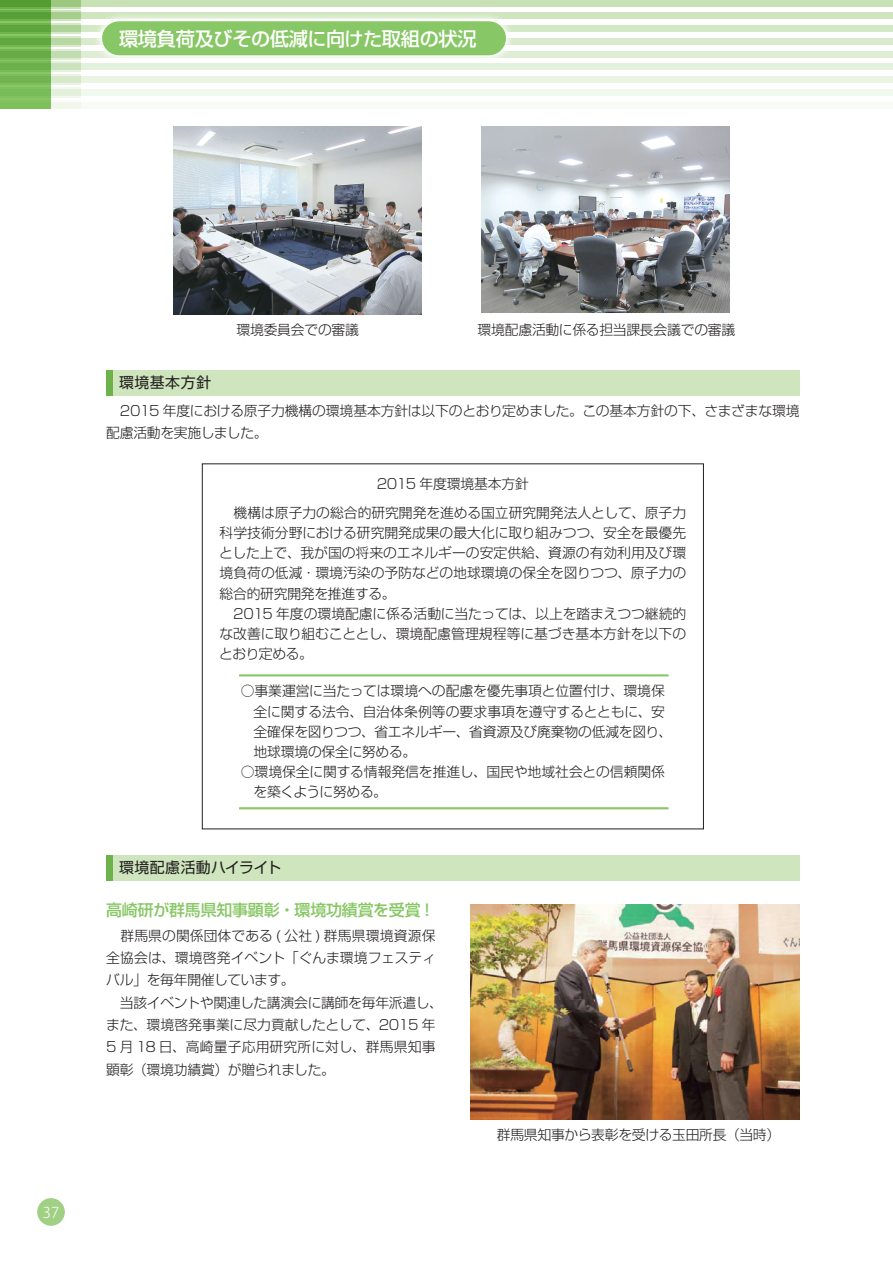
<style>
.page{position:relative;width:893px;height:1263px;background:#fff}
.page>*{position:absolute;margin:0;border:0;box-sizing:border-box;transform-origin:0 0}
.t1{font:500 19.2px "Shin Go Pro";letter-spacing:-.015em;color:#fff}
.t2{font:500 15.9px "Shin Go Pro";letter-spacing:-.01em;color:#87c765}
.t3{font:14.85px "Shin Go Pro";letter-spacing:.025em;color:#231f20}
.t4{font:300 14.85px "Koz Go Std";color:#fff}
.t5{font:300 13.8px/20.2px "Shin Go Pro";letter-spacing:-.01em;color:#231f20}
</style>
<div class="page">
<div style="left:0;top:0;width:893px;height:6px;background:#c8e2b5"></div>
<div style="left:0;top:13px;width:893px;height:6px;background:#cee5bd"></div>
<div style="left:0;top:26px;width:893px;height:6px;background:#d3e8c5"></div>
<div style="left:0;top:38px;width:893px;height:7px;background:#d9ebcc"></div>
<div style="left:0;top:51px;width:893px;height:6px;background:#deedd4"></div>
<div style="left:0;top:64px;width:893px;height:6px;background:#e4f1dc"></div>
<div style="left:0;top:77px;width:893px;height:6px;background:#ebf4e4"></div>
<div style="left:0;top:102px;width:893px;height:6px;background:#f8fbf6"></div>
<div style="left:0;top:89px;width:893px;height:7px;background:#f1f8ed"></div>
<svg style="left:51px;top:0;width:30px;height:9px"></svg>
<svg style="left:51px;top:11px;width:30px;height:10px"></svg>
<svg style="left:51px;top:49px;width:30px;height:11px"></svg>
<svg style="left:51px;top:62px;width:30px;height:10px"></svg>
<div style="left:0;top:100px;width:81px;height:8px;background:#f1f7ed"></div>
<svg style="left:51px;top:23px;width:30px;height:11px"></svg>
<svg style="left:51px;top:36px;width:30px;height:11px"></svg>
<svg style="left:51px;top:74px;width:30px;height:11px"></svg>
<svg style="left:51px;top:87px;width:30px;height:11px"></svg>
<svg style="left:0;top:0;width:51px;height:108px;background:#6fb34d"></svg>
<svg style="left:92px;top:12px;width:422px;height:52px"></svg>
<div style="left:119px;top:21px;width:370px;height:34px;background:#87c765"></div>
<div style="left:106px;top:370px;width:693px;height:25px;background:#cee5bd"></div>
<div style="left:106px;top:370px;width:7px;height:25px;background:#6db24a"></div>
<div style="left:106px;top:855px;width:693px;height:25px;background:#cee5bd"></div>
<div style="left:106px;top:855px;width:7px;height:25px;background:#6db24a"></div>
<img style="left:470px;top:904px;width:329px;height:215px">
<hr style="left:239px;top:674px;width:429px;height:2px;background:#87c765">
<hr style="left:239px;top:807px;width:429px;height:2px;background:#87c765">
<img style="left:482px;top:126px;width:248px;height:187px">
<img style="left:174px;top:126px;width:248px;height:188px">
<div style="left:37px;top:1198px;width:28px;height:28px;background:#a0d083;border-radius:50%"></div>
<h1 class="t1" style="left:119px;top:22px;width:359px">環境負荷及びその低減に向けた取組の状況</h1>
<p class="t4" style="left:43px;top:1203px;width:18px">37</p>
<p class="t3" style="left:119px;top:370px;width:94px">環境基本方針</p>
<p class="t5" style="left:236px;top:318px;width:124px">環境委員会での審議</p>
<p class="t5" style="left:478px;top:318px;width:259px">環境配慮活動に係る担当課長会議での審議</p>
<p class="t5" style="left:106px;top:398px;width:695px;line-height:22.4px">　2015 年度における原子力機構の環境基本方針は以下のとおり定めました。この基本方針の下、さまざまな環境配慮活動を実施しました。</p>
<p class="t5" style="left:220px;top:468px;width:468px;line-height:28.7px;text-align:center">2015 年度環境基本方針<br>　機構は原子力の総合的研究開発を進める国立研究開発法人として、原子力</p>
<p class="t5" style="left:219px;top:521px;width:468px">科学技術分野における研究開発成果の最大化に取り組みつつ、安全を最優先とした上で、我が国の将来のエネルギーの安定供給、資源の有効利用及び環境負荷の低減・環境汚染の予防などの地球環境の保全を図りつつ、原子力の総合的研究開発を推進する。<br>　2015 年度の環境配慮に係る活動に当たっては、以上を踏まえつつ継続的な改善に取り組むこととし、環境配慮管理規程等に基づき基本方針を以下のとおり定める。</p>
<p class="t5" style="left:254px;top:679px;width:420px;text-indent:-13px">○事業運営に当たっては環境への配慮を優先事項と位置付け、環境保全に関する法令、自治体条例等の要求事項を遵守するとともに、安全確保を図りつつ、省エネルギー、省資源及び廃棄物の低減を図り、地球環境の保全に努める。</p>
<p class="t5" style="left:253px;top:760px;width:413px;text-indent:-13px">○環境保全に関する情報発信を推進し、国民や地域社会との信頼関係を築くように努める。</p>
<p class="t3" style="left:119px;top:855px;width:164px">環境配慮活動ハイライト</p>
<p class="t2" style="left:106px;top:897px;width:330px">高崎研が群馬県知事顕彰・環境功績賞を受賞！</p>
<p class="t5" style="left:106px;top:922px;width:338px;line-height:22.4px">　群馬県の関係団体である ( 公社 ) 群馬県環境資源保全協会は、環境啓発イベント「ぐんま環境フェスティバル」を毎年開催しています。<br>　当該イベントや関連した講演会に講師を毎年派遣し、また、環境啓発事業に尽力貢献したとして、2015 年<br>5 月 18 日、高崎量子応用研究所に対し、群馬県知事顕彰（環境功績賞）が贈られました。</p>
<p class="t5" style="left:497px;top:1123px;width:285px">群馬県知事から表彰を受ける玉田所長（当時）</p>
</div>
